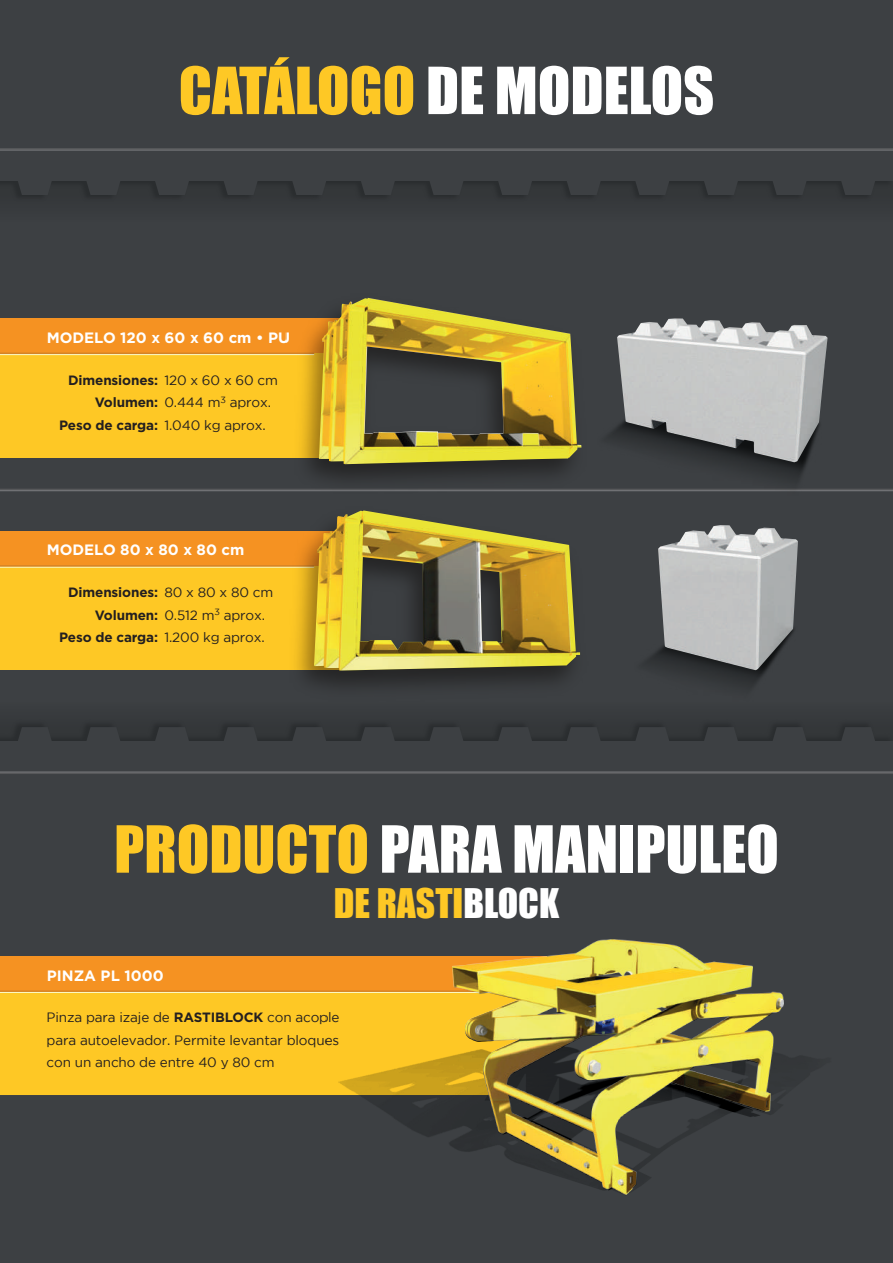
<style>
.page{position:relative;width:893px;height:1263px;background:#3d4043}
.page>*{position:absolute;margin:0;border:0;box-sizing:border-box;transform-origin:0 0}
.t1{font:60px "Impact";color:#fff}
.t2{font:37.5px "Impact";color:#fec825}
.t3{font:700 15px "Gotham";color:#fff}
.t4{font:13.5px/22.5px "Gotham";letter-spacing:-.01em;color:#231f20;text-align:justify}
.t5{font:700 13.5px "Gotham";letter-spacing:-.01em;color:#231f20}
.s1{color:#fec825}
.s2{font-weight:400}
.s3{font-weight:700}
.s4{color:#fff}
</style>
<div class="page">
<svg style="left:16px;top:181px;width:38px;height:14px"></svg>
<svg style="left:84px;top:181px;width:39px;height:14px"></svg>
<svg style="left:153px;top:181px;width:38px;height:14px"></svg>
<svg style="left:222px;top:181px;width:38px;height:14px"></svg>
<svg style="left:290px;top:181px;width:38px;height:14px"></svg>
<svg style="left:359px;top:181px;width:38px;height:14px"></svg>
<svg style="left:427px;top:181px;width:39px;height:14px"></svg>
<svg style="left:496px;top:181px;width:38px;height:14px"></svg>
<svg style="left:565px;top:181px;width:38px;height:14px"></svg>
<svg style="left:633px;top:181px;width:38px;height:14px"></svg>
<svg style="left:702px;top:181px;width:38px;height:14px"></svg>
<svg style="left:770px;top:181px;width:39px;height:14px"></svg>
<svg style="left:839px;top:181px;width:38px;height:14px"></svg>
<hr style="left:0;top:149px;width:893px;height:2px;background:#76787b">
<hr style="left:0;top:148px;width:893px;height:2px;background:#57585a">
<div style="left:0;top:531px;width:344px;height:139px;background:#fec825"></div>
<div style="left:0;top:531px;width:344px;height:35px;background:#f59222"></div>
<hr style="left:0;top:566px;width:314px;height:2px;background:#fbf8c2">
<hr style="left:0;top:565px;width:314px;height:2px;background:#d58326">
<hr style="left:0;top:490px;width:893px;height:1px;background:#76787b">
<hr style="left:0;top:489px;width:893px;height:1px;background:#57585a">
<img style="left:281px;top:538px;width:33px;height:132px">
<img style="left:314px;top:510px;width:266px;height:160px">
<img style="left:658px;top:554px;width:140px;height:116px">
<img style="left:545px;top:427px;width:328px;height:127px">
<img style="left:617px;top:318px;width:211px;height:144px">
<div style="left:0;top:319px;width:344px;height:138px;background:#fec825"></div>
<div style="left:0;top:319px;width:344px;height:34px;background:#f59222"></div>
<hr style="left:0;top:354px;width:314px;height:1px;background:#fbf8c2">
<hr style="left:0;top:353px;width:314px;height:1px;background:#d58326">
<img style="left:287px;top:318px;width:311px;height:183px">
<img style="left:319px;top:298px;width:262px;height:166px">
<img style="left:0;top:670px;width:893px;height:71px">
<svg style="left:16px;top:727px;width:38px;height:14px"></svg>
<svg style="left:84px;top:727px;width:39px;height:14px"></svg>
<svg style="left:153px;top:727px;width:38px;height:14px"></svg>
<svg style="left:222px;top:727px;width:38px;height:14px"></svg>
<svg style="left:290px;top:727px;width:38px;height:14px"></svg>
<svg style="left:359px;top:727px;width:38px;height:14px"></svg>
<svg style="left:427px;top:727px;width:39px;height:14px"></svg>
<svg style="left:496px;top:727px;width:38px;height:14px"></svg>
<svg style="left:565px;top:727px;width:38px;height:14px"></svg>
<svg style="left:633px;top:727px;width:38px;height:14px"></svg>
<svg style="left:702px;top:727px;width:38px;height:14px"></svg>
<svg style="left:770px;top:727px;width:39px;height:14px"></svg>
<svg style="left:839px;top:727px;width:38px;height:14px"></svg>
<hr style="left:0;top:771px;width:893px;height:2px;background:#76787b">
<hr style="left:0;top:772px;width:893px;height:2px;background:#57585a">
<div style="left:0;top:993px;width:326px;height:102px;background:#fec825"></div>
<div style="left:0;top:957px;width:546px;height:34px;background:#f59222"></div>
<hr style="left:0;top:991px;width:545px;height:2px;background:#fbf8c2">
<hr style="left:0;top:990px;width:545px;height:2px;background:#d58326">
<img style="left:326px;top:939px;width:480px;height:207px">
<img style="left:452px;top:940px;width:331px;height:255px">
<h1 class="t1" style="left:179px;top:44px;width:537px"><span class="s1">CATÁLOGO</span> DE MODELOS</h1>
<p class="t3" style="left:47px;top:329px;width:244px">MODELO 120 x 60 x 60 cm • PU</p>
<p class="t5" style="left:68px;top:372px;width:211px">Dimensiones: <span class="s2">120 x 60 x 60 cm</span></p>
<p class="t4" style="left:95px;top:391px;width:178px"><span class="s3">Volumen:</span> 0.444 m<sup>3</sup> aprox.</p>
<p class="t4" style="left:59px;top:413px;width:208px"><span class="s3">Peso de carga:</span> 1.040 kg aprox.</p>
<p class="t3" style="left:47px;top:541px;width:199px">MODELO 80 x 80 x 80 cm</p>
<p class="t5" style="left:68px;top:584px;width:207px">Dimensiones: <span class="s2">80 x 80 x 80 cm</span></p>
<p class="t4" style="left:95px;top:603px;width:172px"><span class="s3">Volumen:</span> 0.512 m<sup>3</sup> aprox.</p>
<p class="t4" style="left:59px;top:626px;width:207px"><span class="s3">Peso de carga:</span> 1.200 kg aprox.</p>
<h1 class="t1" style="left:114px;top:803px;width:666px"><span class="s1">PRODUCTO</span> PARA MANIPULEO</h1>
<h2 class="t2" style="left:334px;top:874px;width:227px">DE RASTI<span class="s4">BLOCK</span></h2>
<p class="t3" style="left:47px;top:967px;width:118px">PINZA PL 1000</p>
<p class="t4" style="left:47px;top:1006px;width:294px">Pinza para izaje de <span class="s3">RASTIBLOCK</span> con acople para autoelevador. Permite levantar bloques con un ancho de entre 40 y 80 cm</p>
</div>
